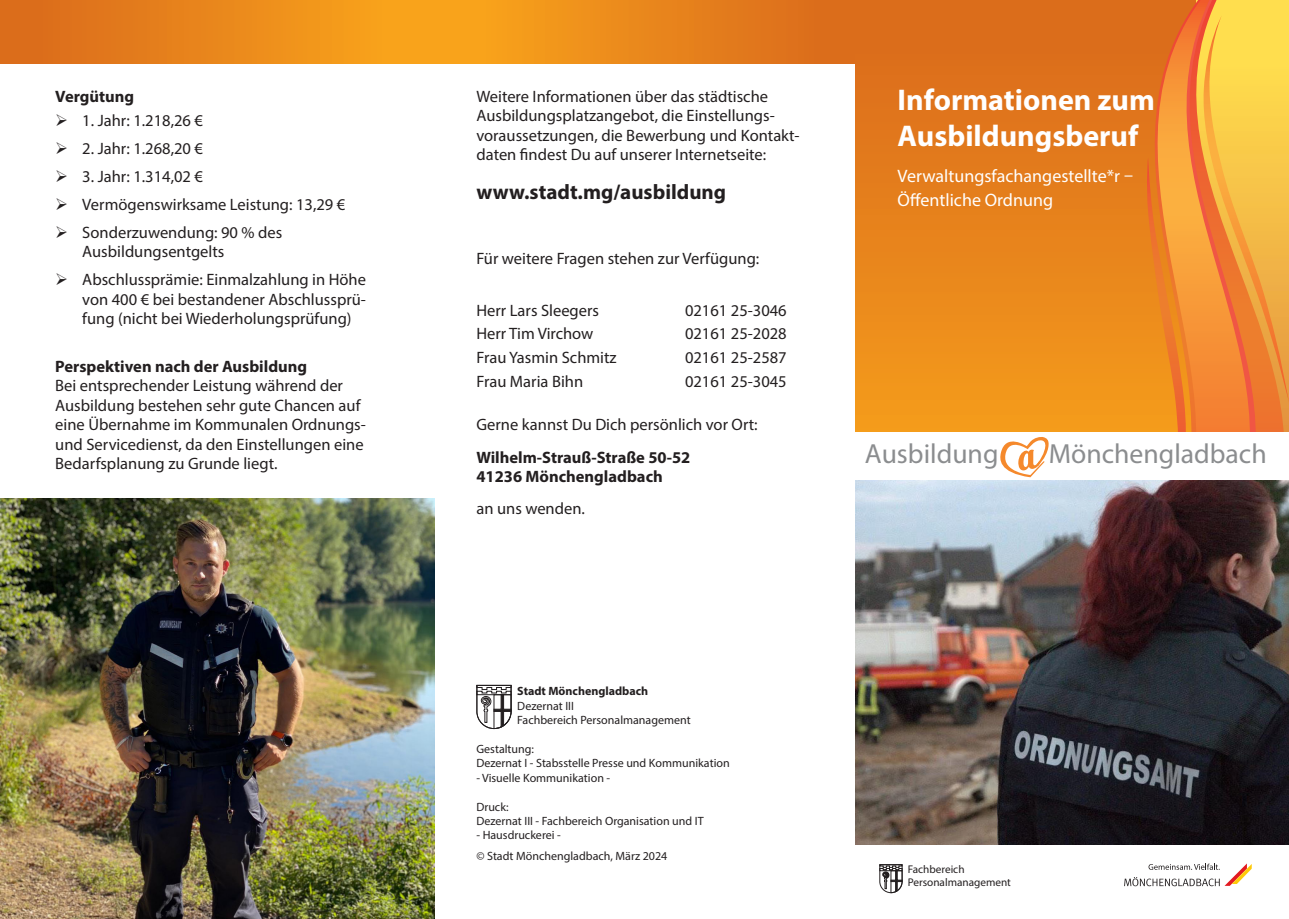
<style>
.page{position:relative;width:1289px;height:919px;background:#fff}
.page>*{position:absolute;margin:0;border:0;box-sizing:border-box;transform-origin:0 0}
.t1{font:700 30px/36px "Myriad Pro";color:#fff}
.t2{font:27.75px "Myriad Pro";color:#8b8d8f}
.t3{font:700 21px "Myriad Pro";color:#231f20}
.t4{font:18px/24px "Myriad Pro";color:#fff}
.t5{font:16.5px/19.5px "Myriad Pro";color:#231f20}
.t6{font:700 16.5px/19.5px "Myriad Pro";color:#231f20}
.t7{font:12px/14.4px "Myriad Pro";color:#231f20}
.t8{font:700 12px "Myriad Pro";color:#231f20}
.t9{font:11.25px/13.4px "Myriad Pro";color:#231f20}
</style>
<div class="page">
<div style="left:434px;top:0;width:421px;height:64px;background:linear-gradient(to right,#fca81b,#d9681c)"></div>
<div style="left:0;top:0;width:434px;height:64px;background:linear-gradient(to right,#d9681c,#fba81b)"></div>
<svg style="left:855px;top:0;width:221px;height:432px;background:#e6811b"></svg>
<svg style="left:1079px;top:0;width:209px;height:432px;background:#ea8424"></svg>
<svg style="left:1202px;top:15px;width:86px;height:388px;background:#f6af41"></svg>
<svg style="left:1145px;top:158px;width:40px;height:274px;background:#f08e28"></svg>
<img style="left:855px;top:480px;width:433px;height:364px">
<svg style="left:1000px;top:437px;width:49px;height:40px"></svg>
<svg style="left:1124px;top:863px;width:127px;height:23px"></svg>
<svg style="left:879px;top:864px;width:23px;height:29px"></svg>
<img style="left:0;top:498px;width:434px;height:420px">
<svg style="left:476px;top:684px;width:36px;height:45px"></svg>
<p class="t6" style="left:55px;top:86px;width:80px">Vergütung</p>
<p class="t5" style="left:82px;top:110px;width:122px">1. Jahr: 1.218,26 €</p>
<p class="t5" style="left:82px;top:138px;width:122px">2. Jahr: 1.268,20 €</p>
<p class="t5" style="left:82px;top:162px;width:264px;line-height:28px">3. Jahr: 1.314,02 €<br>Vermögenswirksame Leistung: 13,29 €<br>Sonderzuwendung: 90 % des</p>
<p class="t5" style="left:82px;top:237px;width:285px;line-height:28px">Ausbildungsentgelts<br>Abschlussprämie: Einmalzahlung in Höhe</p>
<p class="t5" style="left:82px;top:289px;width:285px">von 400 € bei bestandener Abschlussprü&shy;fung (nicht bei Wiederholungsprüfung)</p>
<p class="t6" style="left:55px;top:356px;width:253px">Perspektiven nach der Ausbildung</p>
<p class="t5" style="left:55px;top:375px;width:312px">Bei entsprechender Leistung während der Ausbildung bestehen sehr gute Chancen auf eine Übernahme im Kommunalen Ordnungs&shy;und Servicedienst, da den Einstellungen eine Bedarfsplanung zu Grunde liegt.</p>
<p class="t5" style="left:476px;top:86px;width:324px">Weitere Informationen über das städtische Ausbildungsplatzangebot, die Einstellungs&shy;voraussetzungen, die Bewerbung und Kontakt&shy;daten findest Du auf unserer Internetseite:</p>
<p class="t3" style="left:476px;top:178px;width:251px">www.stadt.mg/ausbildung</p>
<p class="t5" style="left:476px;top:248px;width:284px">Für weitere Fragen stehen zur Verfügung:</p>
<p class="t5" style="left:476px;top:300px;width:124px">Herr Lars Sleegers</p>
<p class="t5" style="left:685px;top:300px;width:103px">02161 25-3046</p>
<p class="t5" style="left:476px;top:324px;width:118px">Herr Tim Virchow</p>
<p class="t5" style="left:685px;top:324px;width:103px">02161 25-2028</p>
<p class="t5" style="left:476px;top:347px;width:142px">Frau Yasmin Schmitz</p>
<p class="t5" style="left:685px;top:347px;width:103px">02161 25-2587</p>
<p class="t5" style="left:476px;top:371px;width:108px">Frau Maria Bihn</p>
<p class="t5" style="left:685px;top:371px;width:103px">02161 25-3045</p>
<p class="t5" style="left:476px;top:414px;width:283px">Gerne kannst Du Dich persönlich vor Ort:</p>
<p class="t6" style="left:476px;top:446px;width:215px">Wilhelm-Strauß-Straße 50-52<br>41236 Mönchengladbach</p>
<p class="t5" style="left:476px;top:498px;width:110px">an uns wenden.</p>
<h1 class="t1" style="left:897px;top:80px;width:259px">Informationen zum<br>Ausbildungsberuf</h1>
<p class="t4" style="left:897px;top:164px;width:237px">Verwaltungsfachangestellte*r –<br>Öffentliche Ordnung</p>
<h2 class="t2" style="left:864px;top:437px;width:135px">Ausbildung</h2>
<h2 class="t2" style="left:1048px;top:437px;width:219px">Mönchengladbach</h2>
<p class="t8" style="left:517px;top:683px;width:132px">Stadt Mönchengladbach</p>
<p class="t7" style="left:517px;top:698px;width:175px">Dezernat III<br>Fachbereich Personalmanagement</p>
<p class="t7" style="left:476px;top:741px;width:255px">Gestaltung:<br>Dezernat I - Stabsstelle Presse und Kommunikation</p>
<p class="t7" style="left:476px;top:770px;width:135px">- Visuelle Kommunikation -</p>
<p class="t7" style="left:476px;top:799px;width:229px">Druck:<br>Dezernat III - Fachbereich Organisation und IT</p>
<p class="t7" style="left:476px;top:824px;width:192px;line-height:20.9px">- Hausdruckerei -<br>© Stadt Mönchengladbach, März 2024</p>
<p class="t9" style="left:907px;top:862px;width:105px">Fachbereich<br>Personalmanagement</p>
</div>
